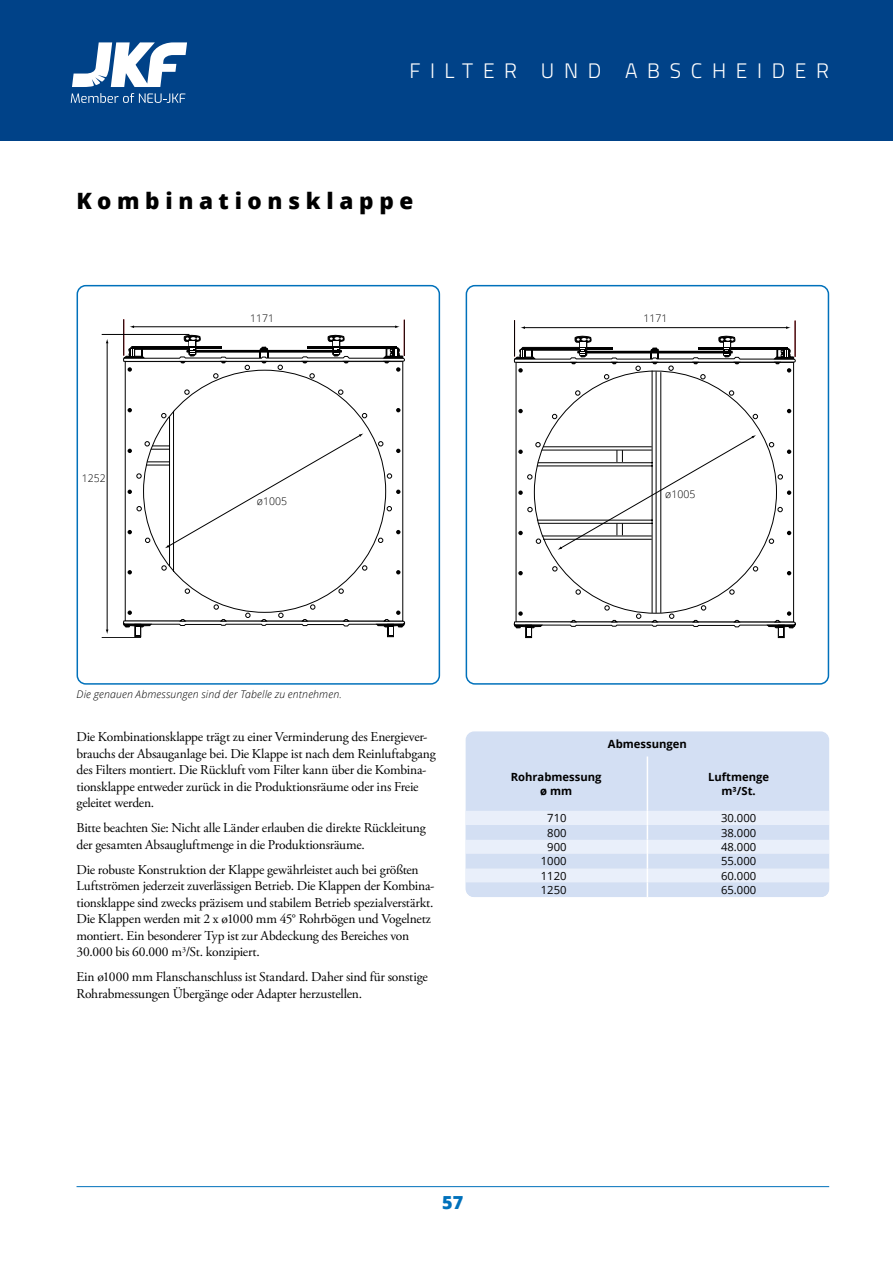
<style>
.page{position:relative;width:893px;height:1263px;background:#fff}
.page>*{position:absolute;margin:0;border:0;box-sizing:border-box;transform-origin:0 0}
.t1{font:800 22.5px "Open Sans";letter-spacing:.25em;color:#000}
.t2{font:300 21px "Titillium";letter-spacing:.46em;color:#fff}
.t3{font:800 18px "Open Sans";color:#0071bb}
.t4{font:13.5px/16.5px "Adobe Garamond Pro";letter-spacing:-.015em;color:#000}
.t5{font:11.25px "Open Sans";color:#000}
.t6{font:700 11.25px/13.5px "Open Sans";color:#000;text-align:center}
.t7{font:italic 300 10.5px "Open Sans";letter-spacing:.015em;color:#000}
.t8{font:300 10.5px "Open Sans";color:#000}
</style>
<div class="page">
<hr style="left:77px;top:1186px;width:752px;height:1px;background:#0071bb">
<div style="left:0;top:0;width:893px;height:140px;background:#004288"></div>
<div style="left:77px;top:285px;width:363px;height:400px;border:2px solid #0071bb;border-radius:9px"></div>
<div style="left:466px;top:285px;width:363px;height:400px;border:2px solid #0071bb;border-radius:9px"></div>
<svg style="left:125px;top:378px;width:278px;height:30px"></svg>
<svg style="left:184px;top:390px;width:5px;height:5px"></svg>
<svg style="left:338px;top:390px;width:5px;height:5px"></svg>
<svg style="left:135px;top:635px;width:6px;height:2px"></svg>
<svg style="left:387px;top:635px;width:7px;height:2px"></svg>
<hr style="left:123px;top:319px;width:1px;height:37px;background:#000">
<hr style="left:102px;top:334px;width:87px;height:1px;background:#000">
<hr style="left:102px;top:637px;width:39px;height:1px;background:#000">
<hr style="left:404px;top:320px;width:1px;height:36px;background:#000">
<hr style="left:735px;top:320px;width:1px;height:36px;background:#000">
<svg style="left:123px;top:325px;width:282px;height:53px"></svg>
<hr style="left:107px;top:342px;width:1px;height:288px;background:#000">
<svg style="left:123px;top:408px;width:282px;height:227px"></svg>
<div style="left:525px;top:625px;width:7px;height:13px;background:#000;border:1px solid #000"></div>
<div style="left:778px;top:625px;width:6px;height:13px;background:#000"></div>
<hr style="left:514px;top:320px;width:1px;height:36px;background:#000">
<hr style="left:795px;top:321px;width:1px;height:36px;background:#000">
<svg style="left:514px;top:326px;width:282px;height:310px"></svg>
<svg style="left:71px;top:42px;width:116px;height:61px"></svg>
<div style="left:466px;top:731px;width:363px;height:166px;background:#d3dff3;border-radius:9px"></div>
<hr style="left:647px;top:756px;width:1px;height:55px;background:#fff">
<svg style="left:466px;top:811px;width:363px;height:86px"></svg>
<h2 class="t2" style="left:409px;top:55px;width:421px">FILTER UND ABSCHEIDER</h2>
<h1 class="t1" style="left:77px;top:183px;width:338px">Kombinationsklappe</h1>
<p class="t8" style="left:82px;top:471px;width:25px">1252</p>
<p class="t8" style="left:250px;top:311px;width:25px">1171</p>
<p class="t8" style="left:257px;top:494px;width:32px">ø1005</p>
<p class="t7" style="left:77px;top:687px;width:267px">Die genauen Abmessungen sind der Tabelle zu entnehmen.</p>
<p class="t4" style="left:77px;top:729px;width:361px">Die Kombinationsklappe trägt zu einer Verminderung des Energiever&shy;brauchs der Absauganlage bei. Die Klappe ist nach dem Reinluftabgang des Filters montiert. Die Rückluft vom Filter kann über die Kombina&shy;tionsklappe entweder zurück in die Produktionsräume oder ins Freie geleitet werden.</p>
<p class="t4" style="left:77px;top:820px;width:351px">Bitte beachten Sie: Nicht alle Länder erlauben die direkte Rückleitung der gesamten Absaugluftmenge in die Produktionsräume.</p>
<p class="t4" style="left:77px;top:862px;width:359px">Die robuste Konstruktion der Klappe gewährleistet auch bei größten Luftströmen jederzeit zuverlässigen Betrieb. Die Klappen der Kombina&shy;tionsklappe sind zwecks präzisem und stabilem Betrieb spezialverstärkt.<br>Die Klappen werden mit 2 x ø1000 mm 45° Rohrbögen und Vogelnetz montiert. Ein besonderer Typ ist zur Abdeckung des Bereiches von 30.000 bis 60.000 m<sup>3</sup>/St. konzipiert.</p>
<p class="t4" style="left:77px;top:969px;width:353px">Ein ø1000 mm Flanschanschluss ist Standard. Daher sind für sonstige<br>Rohrabmessungen Übergänge oder Adapter herzustellen.</p>
<p class="t8" style="left:643px;top:311px;width:25px">1171</p>
<p class="t8" style="left:665px;top:487px;width:32px">ø1005</p>
<p class="t6" style="left:608px;top:737px;width:80px">Abmessungen</p>
<p class="t6" style="left:511px;top:770px;width:92px">Rohrabmessung ø mm</p>
<p class="t6" style="left:708px;top:770px;width:63px">Luftmenge m³/St.</p>
<p class="t5" style="left:547px;top:810px;width:21px">710</p>
<p class="t5" style="left:721px;top:810px;width:37px">30.000</p>
<p class="t5" style="left:547px;top:825px;width:21px">800</p>
<p class="t5" style="left:721px;top:825px;width:37px">38.000</p>
<p class="t5" style="left:547px;top:839px;width:21px">900</p>
<p class="t5" style="left:721px;top:839px;width:37px">48.000</p>
<p class="t5" style="left:541px;top:853px;width:27px">1000</p>
<p class="t5" style="left:721px;top:853px;width:37px">55.000</p>
<p class="t5" style="left:541px;top:868px;width:27px">1120</p>
<p class="t5" style="left:721px;top:868px;width:37px">60.000</p>
<p class="t5" style="left:541px;top:882px;width:27px">1250</p>
<p class="t5" style="left:721px;top:882px;width:37px">65.000</p>
<h3 class="t3" style="left:442px;top:1188px;width:23px">57</h3>
</div>
